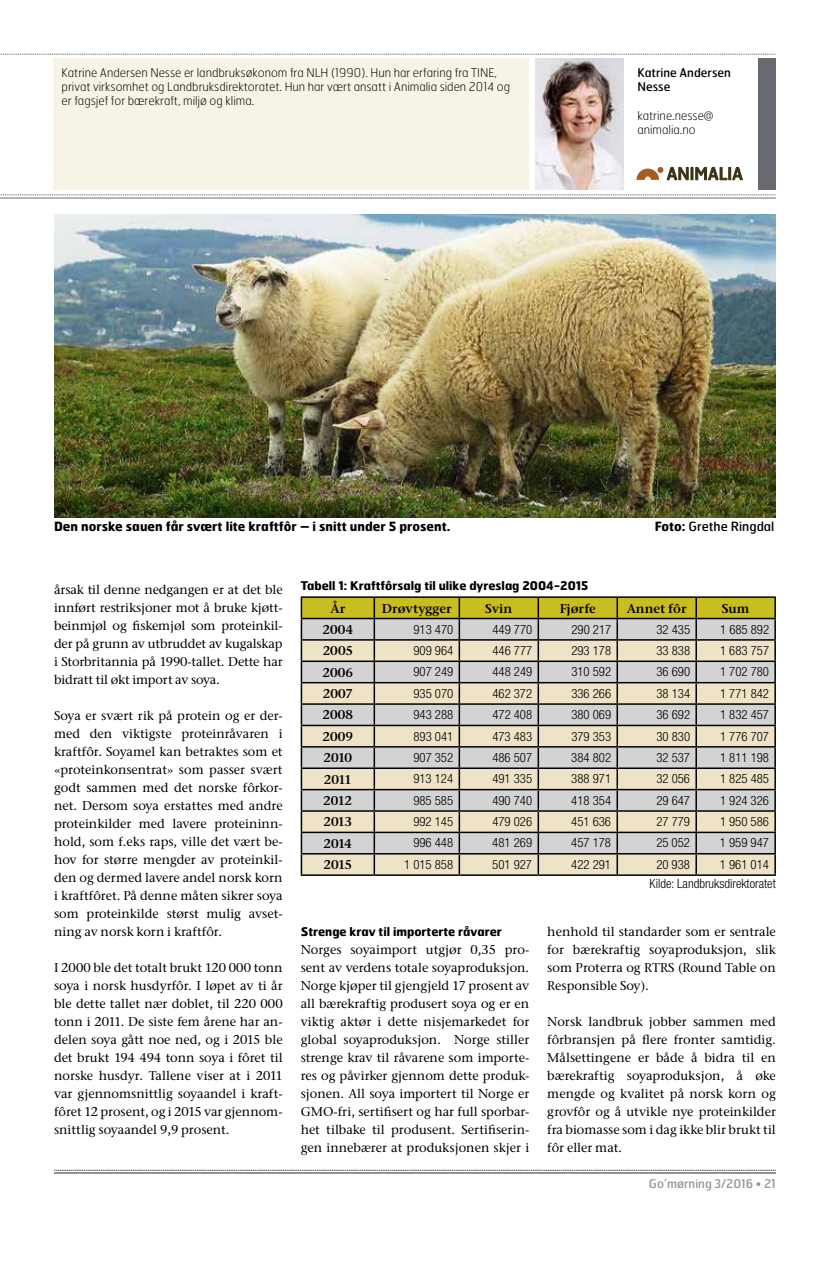
<style>
.page{position:relative;width:830px;height:1263px;background:#fff}
.page>*{position:absolute;margin:0;border:0;box-sizing:border-box;transform-origin:0 0}
.t1{font:500 12.75px/18px "Stone Ser ITC Std";color:#000;text-align:justify}
.t2{font:300 condensed 12.75px/19px "Helvetica Neue LT Std";color:#000}
.t3{font:600 12.75px "Stone Ser ITC Std";color:#000}
.t4{font:700 12.75px "Hermes";color:#000}
.t5{font:12.75px "Hermes";color:#000}
.t6{font:100 12px/14.4px "Hermes";color:#000}
.t7{font:700 12px "Hermes";color:#000}
.t8{font:12px/14.4px "Hermes";color:#000}
.t9{font:12px "Hermes";color:#939598}
.s1{font-weight:700}
</style>
<div class="page">
<svg style="left:0;top:54px;width:775px;height:1px"></svg>
<hr style="left:0;top:198px;width:775px;height:1px;background:#6d6e71">
<svg style="left:0;top:195px;width:775px;height:1px"></svg>
<div style="left:758px;top:58px;width:17px;height:131px;background:#676b70"></div>
<hr style="left:54px;top:1172px;width:721px;height:1px;background:#6d6e71">
<svg style="left:54px;top:1170px;width:721px;height:1px"></svg>
<img style="left:54px;top:214px;width:721px;height:304px">
<img style="left:535px;top:58px;width:88px;height:131px">
<svg style="left:636px;top:167px;width:106px;height:13px"></svg>
<div style="left:53px;top:58px;width:475px;height:131px;background:#f8f3e7"></div>
<hr style="left:300px;top:596px;width:74px;height:2px;background:#000">
<hr style="left:374px;top:596px;width:85px;height:2px;background:#000">
<hr style="left:459px;top:596px;width:79px;height:2px;background:#000">
<hr style="left:538px;top:596px;width:79px;height:2px;background:#000">
<hr style="left:617px;top:596px;width:79px;height:2px;background:#000">
<hr style="left:696px;top:596px;width:79px;height:2px;background:#000">
<hr style="left:300px;top:874px;width:74px;height:2px;background:#000">
<hr style="left:374px;top:874px;width:85px;height:2px;background:#000">
<hr style="left:459px;top:874px;width:79px;height:2px;background:#000">
<hr style="left:538px;top:874px;width:79px;height:2px;background:#000">
<hr style="left:617px;top:874px;width:79px;height:2px;background:#000">
<svg style="left:300px;top:597px;width:475px;height:277px;background:#cac5af"></svg>
<hr style="left:696px;top:874px;width:79px;height:2px;background:#000">
<p class="t6" style="left:62px;top:65px;width:449px">Katrine Andersen Nesse er landbruksøkonom fra NLH (1990). Hun har erfaring fra TINE, privat virksomhet og Landbruksdirektoratet. Hun har vært ansatt i Animalia siden 2014 og er fagsjef for bærekraft, miljø og klima.</p>
<p class="t8" style="left:637px;top:65px;width:95px">Katrine Andersen<br>Nesse</p>
<p class="t6" style="left:637px;top:108px;width:78px">katrine.nesse@ animalia.no</p>
<p class="t4" style="left:54px;top:518px;width:398px">Den norske sauen får svært lite kraftfôr – i snitt under 5 prosent.</p>
<p class="t5" style="left:654px;top:518px;width:121px"><span class="s1">Foto:</span> Grethe Ringdal</p>
<p class="t1" style="left:54px;top:581px;width:230px">årsak til denne nedgangen er at det ble innført restriksjoner mot å bruke kjøtt&shy;beinmjøl og fiskemjøl som proteinkil&shy;der på grunn av utbruddet av kugalskap i Storbritannia på 1990-tallet. Dette har bidratt til økt import av soya.</p>
<p class="t1" style="left:54px;top:707px;width:230px">Soya er svært rik på protein og er der&shy;med den viktigste proteinråvaren i kraftfôr. Soyamel kan betraktes som et «proteinkonsentrat» som passer svært godt sammen med det norske fôrkor&shy;net. Dersom soya erstattes med andre proteinkilder med lavere proteininn&shy;hold, som f.eks raps, ville det vært be&shy;hov for større mengder av proteinkil&shy;den og dermed lavere andel norsk korn i kraftfôret. På denne måten sikrer soya som proteinkilde størst mulig avset&shy;ning av norsk korn i kraftfôr.</p>
<p class="t1" style="left:54px;top:959px;width:230px">I 2000 ble det totalt brukt 120 000 tonn soya i norsk husdyrfôr. I løpet av ti år ble dette tallet nær doblet, til 220 000 tonn i 2011. De siste fem årene har an&shy;delen soya gått noe ned, og i 2015 ble det brukt 194 494 tonn soya i fôret til norske husdyr. Tallene viser at i 2011 var gjennomsnittlig soyaandel i kraft&shy;fôret 12 prosent, og i 2015 var gjennom&shy;snittlig soyaandel 9,9 prosent.</p>
<p class="t7" style="left:300px;top:578px;width:289px">Tabell 1: Kraftfôrsalg til ulike dyreslag 2004-2015</p>
<p class="t3" style="left:330px;top:600px;width:16px">År</p>
<p class="t3" style="left:381px;top:600px;width:71px">Drøvtygger</p>
<p class="t3" style="left:485px;top:600px;width:29px">Svin</p>
<p class="t3" style="left:559px;top:600px;width:38px">Fjørfe</p>
<p class="t3" style="left:626px;top:600px;width:62px">Annet fôr</p>
<p class="t3" style="left:721px;top:600px;width:29px">Sum</p>
<p class="t3" style="left:322px;top:621px;width:32px">2004</p>
<p class="t2" style="left:413px;top:619px;width:41px">913 470</p>
<p class="t2" style="left:492px;top:619px;width:41px">449 770</p>
<p class="t2" style="left:571px;top:619px;width:41px">290 217</p>
<p class="t2" style="left:656px;top:619px;width:35px">32 435</p>
<p class="t2" style="left:719px;top:619px;width:50px">1 685 892</p>
<p class="t3" style="left:322px;top:643px;width:32px">2005</p>
<p class="t2" style="left:413px;top:641px;width:41px">909 964</p>
<p class="t2" style="left:492px;top:641px;width:41px">446 777</p>
<p class="t2" style="left:571px;top:641px;width:41px">293 178</p>
<p class="t2" style="left:656px;top:641px;width:35px">33 838</p>
<p class="t2" style="left:719px;top:641px;width:50px">1 683 757</p>
<p class="t3" style="left:322px;top:664px;width:32px">2006</p>
<p class="t2" style="left:413px;top:662px;width:41px">907 249</p>
<p class="t2" style="left:492px;top:662px;width:41px">448 249</p>
<p class="t2" style="left:571px;top:662px;width:41px">310 592</p>
<p class="t2" style="left:656px;top:662px;width:35px">36 690</p>
<p class="t2" style="left:719px;top:662px;width:50px">1 702 780</p>
<p class="t3" style="left:323px;top:686px;width:31px">2007</p>
<p class="t2" style="left:413px;top:684px;width:41px">935 070</p>
<p class="t2" style="left:492px;top:684px;width:41px">462 372</p>
<p class="t2" style="left:571px;top:684px;width:41px">336 266</p>
<p class="t2" style="left:656px;top:684px;width:35px">38 134</p>
<p class="t2" style="left:719px;top:684px;width:50px">1 771 842</p>
<p class="t3" style="left:322px;top:707px;width:32px">2008</p>
<p class="t2" style="left:413px;top:705px;width:41px">943 288</p>
<p class="t2" style="left:492px;top:705px;width:41px">472 408</p>
<p class="t2" style="left:571px;top:705px;width:41px">380 069</p>
<p class="t2" style="left:656px;top:705px;width:35px">36 692</p>
<p class="t2" style="left:719px;top:705px;width:50px">1 832 457</p>
<p class="t3" style="left:322px;top:728px;width:32px">2009</p>
<p class="t2" style="left:413px;top:726px;width:41px">893 041</p>
<p class="t2" style="left:492px;top:726px;width:41px">473 483</p>
<p class="t2" style="left:571px;top:726px;width:41px">379 353</p>
<p class="t2" style="left:656px;top:726px;width:35px">30 830</p>
<p class="t2" style="left:719px;top:726px;width:50px">1 776 707</p>
<p class="t3" style="left:323px;top:750px;width:30px">2010</p>
<p class="t2" style="left:413px;top:748px;width:41px">907 352</p>
<p class="t2" style="left:492px;top:748px;width:41px">486 507</p>
<p class="t2" style="left:571px;top:748px;width:41px">384 802</p>
<p class="t2" style="left:656px;top:748px;width:35px">32 537</p>
<p class="t2" style="left:719px;top:748px;width:50px">1 811 198</p>
<p class="t3" style="left:323px;top:771px;width:29px">2011</p>
<p class="t2" style="left:413px;top:769px;width:41px">913 124</p>
<p class="t2" style="left:492px;top:769px;width:41px">491 335</p>
<p class="t2" style="left:571px;top:769px;width:41px">388 971</p>
<p class="t2" style="left:656px;top:769px;width:35px">32 056</p>
<p class="t2" style="left:719px;top:769px;width:50px">1 825 485</p>
<p class="t3" style="left:323px;top:792px;width:30px">2012</p>
<p class="t2" style="left:413px;top:790px;width:41px">985 585</p>
<p class="t2" style="left:492px;top:790px;width:41px">490 740</p>
<p class="t2" style="left:571px;top:790px;width:41px">418 354</p>
<p class="t2" style="left:656px;top:790px;width:35px">29 647</p>
<p class="t2" style="left:719px;top:790px;width:50px">1 924 326</p>
<p class="t3" style="left:323px;top:814px;width:30px">2013</p>
<p class="t2" style="left:413px;top:812px;width:41px">992 145</p>
<p class="t2" style="left:492px;top:812px;width:41px">479 026</p>
<p class="t2" style="left:571px;top:812px;width:41px">451 636</p>
<p class="t2" style="left:656px;top:812px;width:35px">27 779</p>
<p class="t2" style="left:719px;top:812px;width:50px">1 950 586</p>
<p class="t3" style="left:323px;top:835px;width:30px">2014</p>
<p class="t2" style="left:413px;top:833px;width:41px">996 448</p>
<p class="t2" style="left:492px;top:833px;width:41px">481 269</p>
<p class="t2" style="left:571px;top:833px;width:41px">457 178</p>
<p class="t2" style="left:656px;top:833px;width:35px">25 052</p>
<p class="t2" style="left:719px;top:833px;width:50px">1 959 947</p>
<p class="t3" style="left:323px;top:857px;width:30px">2015</p>
<p class="t2" style="left:404px;top:855px;width:50px">1 015 858</p>
<p class="t2" style="left:492px;top:855px;width:41px">501 927</p>
<p class="t2" style="left:571px;top:855px;width:41px">422 291</p>
<p class="t2" style="left:656px;top:855px;width:35px">20 938</p>
<p class="t2" style="left:649px;top:855px;width:127px;text-indent:70px">1 961 014<br>Kilde: Landbruksdirektoratet</p>
<p class="t7" style="left:300px;top:924px;width:202px">Strenge krav til importerte råvarer</p>
<p class="t1" style="left:300px;top:941px;width:230px">Norges soyaimport utgjør 0,35 pro&shy;sent av verdens totale soyaproduksjon.<br>Norge kjøper til gjengjeld 17 prosent av all bærekraftig produsert soya og er en viktig aktør i dette nisjemarkedet for global soyaproduksjon. Norge stiller strenge krav til råvarene som importe&shy;res og påvirker gjennom dette produk&shy;sjonen. All soya importert til Norge er GMO-fri, sertifisert og har full sporbar&shy;het tilbake til produsent. Sertifiserin&shy;gen innebærer at produksjonen skjer i</p>
<p class="t1" style="left:547px;top:923px;width:230px">henhold til standarder som er sentrale for bærekraftig soyaproduksjon, slik som Proterra og RTRS (Round Table on Responsible Soy).</p>
<p class="t1" style="left:547px;top:1013px;width:230px">Norsk landbruk jobber sammen med fôrbransjen på flere fronter samtidig.<br>Målsettingene er både å bidra til en bærekraftig soyaproduksjon, å øke mengde og kvalitet på norsk korn og grovfôr og å utvikle nye proteinkilder fra biomasse som i dag ikke blir brukt til fôr eller mat.</p>
<p class="t9" style="left:648px;top:1176px;width:128px">Go’mørning 3/2016 • 21</p>
</div>
